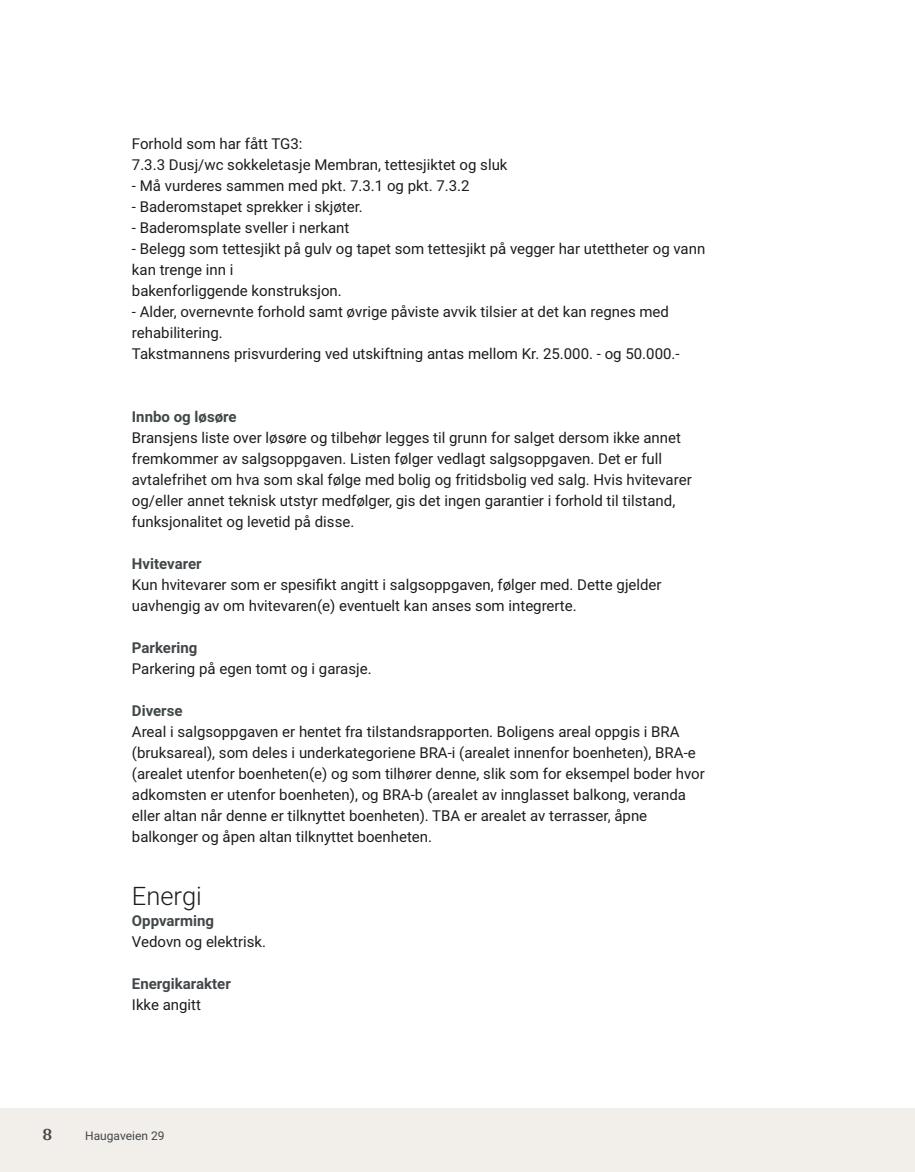
<style>
.page{position:relative;width:915px;height:1172px;background:#fff}
.page>*{position:absolute;margin:0;border:0;box-sizing:border-box;transform-origin:0 0}
.t1{font:300 25.5px "Roboto Vitec";color:#1d1d1b}
.t2{font:700 18px "Arya";color:#414749}
.t3{font:15px/21px "Roboto Vitec";color:#1d1d1b}
.t4{font:700 15px "Roboto Vitec";color:#414749}
.t5{font:12px "Roboto Vitec";color:#414749}
</style>
<div class="page">
<div style="left:0;top:1108px;width:914px;height:64px;background:#f2eeea"></div>
<p class="t3" style="left:132px;top:132px;width:574px">Forhold som har fått TG3:<br>7.3.3 Dusj/ wc sokkeletasje Membran, tettesjiktet og sluk<br>‑ Må vurderes sammen med pkt. 7.3.1 og pkt. 7.3.2<br>‑ Baderomstapet sprekker i skjøter.<br>‑ Baderomsplate sveller i nerkant<br>‑ Belegg som tettesjikt på gulv og tapet som tettesjikt på vegger har utettheter og vann kan trenge inn i<br>bakenforliggende konstruksjon.<br>‑ Alder, overnevnte forhold samt øvrige påviste avvik tilsier at det kan regnes med rehabilitering.<br>Takstmannens prisvurdering ved utskiftning antas mellom Kr. 25.000. ‑ og 50.000.‑</p>
<p class="t4" style="left:132px;top:406px;width:106px">Innbo og løsøre</p>
<p class="t3" style="left:132px;top:426px;width:561px">Bransjens liste over løsøre og tilbehør legges til grunn for salget dersom ikke annet fremkommer av salgsoppgaven. Listen følger vedlagt salgsoppgaven. Det er full avtalefrihet om hva som skal følge med bolig og fritidsbolig ved salg. Hvis hvitevarer og/ eller annet teknisk utstyr medfølger, gis det ingen garantier i forhold til tilstand, funksjonalitet og levetid på disse.</p>
<p class="t4" style="left:132px;top:553px;width:71px">Hvitevarer</p>
<p class="t3" style="left:132px;top:573px;width:531px">Kun hvitevarer som er spesifikt angitt i salgsoppgaven, følger med. Dette gjelder uavhengig av om hvitevaren(e) eventuelt kan anses som integrerte.</p>
<p class="t4" style="left:132px;top:637px;width:67px">Parkering</p>
<p class="t3" style="left:132px;top:657px;width:241px">Parkering på egen tomt og i garasje.</p>
<p class="t4" style="left:132px;top:700px;width:52px">Diverse</p>
<p class="t3" style="left:132px;top:720px;width:574px">Areal i salgsoppgaven er hentet fra tilstandsrapporten. Boligens areal oppgis i BRA (bruksareal), som deles i underkategoriene BRA‑i (arealet innenfor boenheten), BRA‑e (arealet utenfor boenheten(e) og som tilhører denne, slik som for eksempel boder hvor adkomsten er utenfor boenheten), og BRA‑b (arealet av innglasset balkong, veranda eller altan når denne er tilknyttet boenheten). TBA er arealet av terrasser, åpne balkonger og åpen altan tilknyttet boenheten.</p>
<h1 class="t1" style="left:132px;top:878px;width:71px">Energi</h1>
<p class="t4" style="left:132px;top:910px;width:84px">Oppvarming</p>
<p class="t3" style="left:132px;top:930px;width:136px">Vedovn og elektrisk.</p>
<p class="t4" style="left:132px;top:973px;width:100px">Energikarakter</p>
<p class="t3" style="left:132px;top:993px;width:71px">Ikke angitt</p>
<p class="t2" style="left:43px;top:1123px;width:11px">8</p>
<p class="t5" style="left:85px;top:1127px;width:81px">Haugaveien 29</p>
</div>
